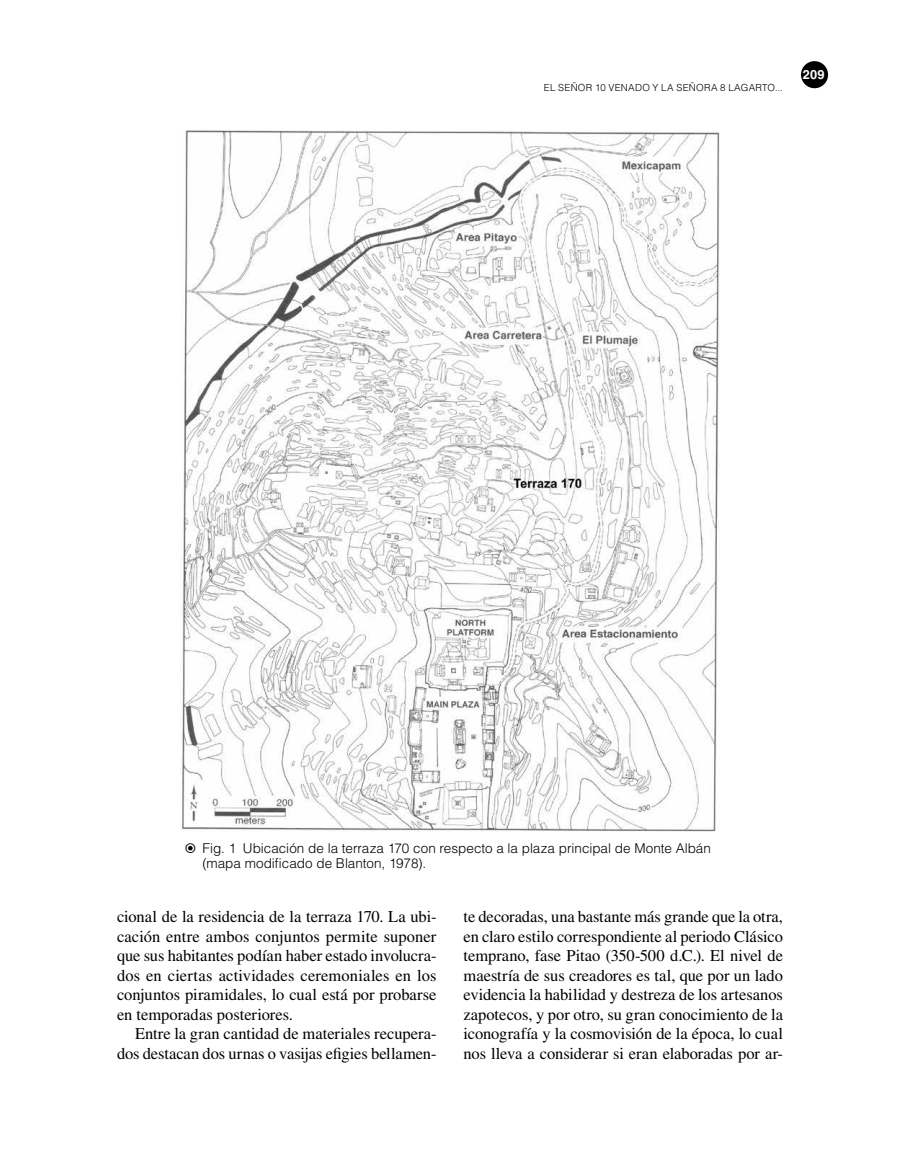
<style>
.page{position:relative;width:900px;height:1170px;background:#fff}
.page>*{position:absolute;margin:0;border:0;box-sizing:border-box;transform-origin:0 0}
.t1{font:16.5px/19.5px "Times LT Std";letter-spacing:-.005em;color:#000;text-align:justify}
.t2{font:300 13.5px/15px "Helvetica LT Std";color:#000}
.t3{font:700 12.75px "Helvetica LT Std";color:#fff}
.t4{font:300 9.75px "Helvetica LT Std";letter-spacing:.03em;color:#000}
</style>
<div class="page">
<div style="left:801px;top:61px;width:27px;height:27px;background:#000;border-radius:50%"></div>
<img style="left:180px;top:130px;width:540px;height:701px">
<p class="t4" style="left:544px;top:82px;width:241px">EL SEÑOR 10 VENADO Y LA SEÑORA 8 LAGARTO...</p>
<p class="t3" style="left:803px;top:67px;width:23px">209</p>
<p class="t2" style="left:202px;top:841px;width:510px">Fig. 1 Ubicación de la terraza 170 con respecto a la plaza principal de Monte Albán (mapa modificado de Blanton, 1978).</p>
<p class="t1" style="left:117px;top:907px;width:321px">cional de la residencia de la terraza 170. La ubi&shy;cación entre ambos conjuntos permite suponer que sus habitantes podían haber estado involucra&shy;dos en ciertas actividades ceremoniales en los conjuntos piramidales, lo cual está por probarse en temporadas posteriores.</p>
<p class="t1" style="left:117px;top:1024px;width:321px;text-align:right">Entre la gran cantidad de materiales recupera&shy;dos destacan dos urnas o vasijas efigies bellamen-</p>
<p class="t1" style="left:464px;top:907px;width:321px">te decoradas, una bastante más grande que la otra, en claro estilo correspondiente al periodo Clásico temprano, fase Pitao (350-500 d.C.). El nivel de maestría de sus creadores es tal, que por un lado evidencia la habilidad y destreza de los artesanos zapotecos, y por otro, su gran conocimiento de la iconografía y la cosmovisión de la época, lo cual nos lleva a considerar si eran elaboradas por ar-</p>
</div>
